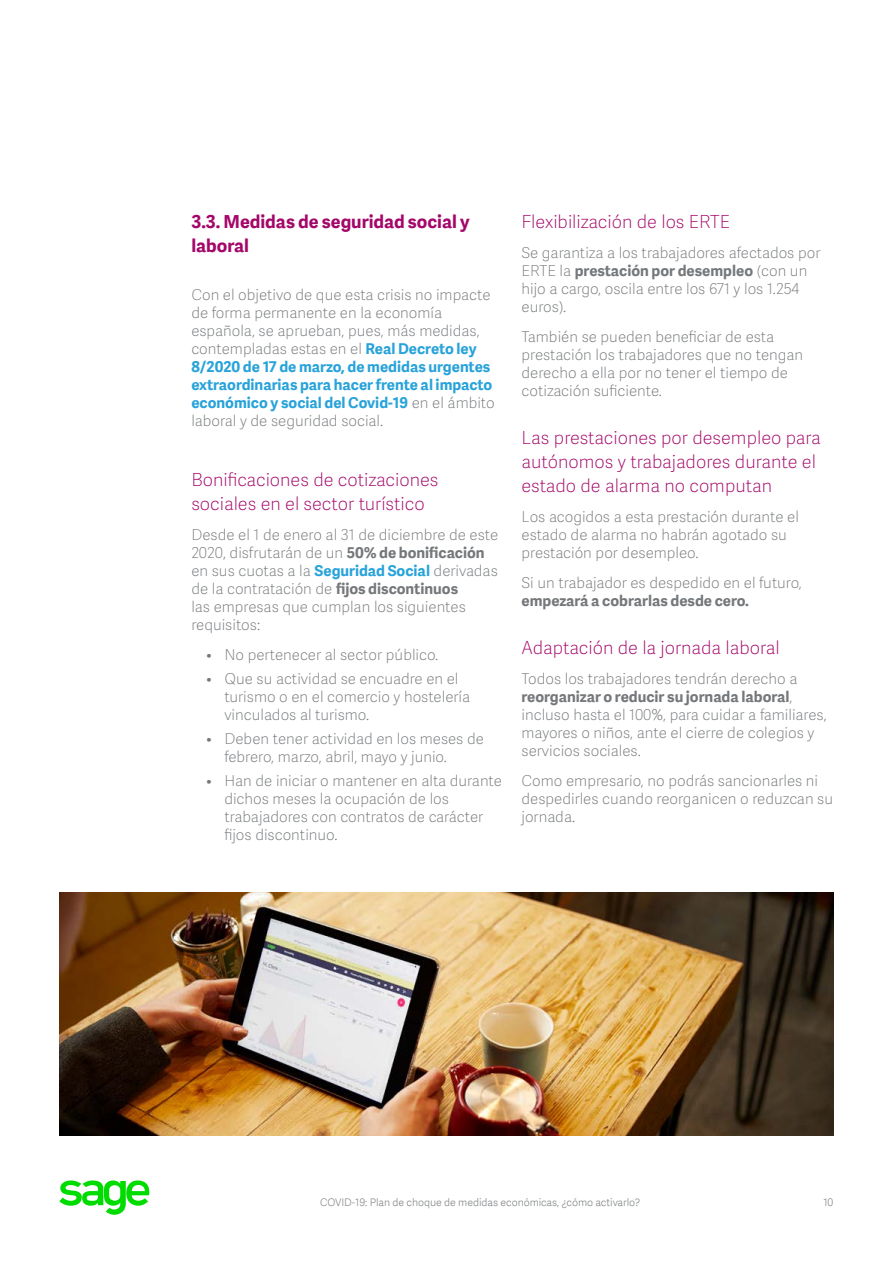
<style>
.page{position:relative;width:893px;height:1263px;background:#fff}
.page>*{position:absolute;margin:0;border:0;box-sizing:border-box;transform-origin:0 0}
.t1{font:18px/24px "Adelle Sans SAGE Th";color:#a40769}
.t2{font:700 18px/24px "Adelle Sans SAGE";color:#a40769}
.t3{font:15px/18px "Adelle Sans SAGE Th";color:#75787b}
.t4{font:700 15px/18px "Adelle Sans SAGE";color:#28a3da}
.t5{font:700 15px "Adelle Sans SAGE";color:#75787b}
.t6{font:10.5px "Adelle Sans SAGE Lt";letter-spacing:-.005em;color:#888b8d}
.s1{font-family:"Adelle Sans SAGE";font-weight:700;color:#28a3da}
.s2{font-family:"Adelle Sans SAGE Th";font-weight:400;color:#75787b}
.s3{font-family:"Adelle Sans SAGE";font-weight:700}
.s4{font-family:"Adelle Sans SAGE Th";font-weight:400}
</style>
<div class="page">
<svg style="left:59px;top:1181px;width:91px;height:34px"></svg>
<img style="left:59px;top:892px;width:774px;height:244px">
<p class="t2" style="left:191px;top:209px;width:280px">3.3. Medidas de seguridad social y laboral</p>
<p class="t3" style="left:191px;top:285px;width:300px">Con el objetivo de que esta crisis no impacte de forma permanente en la economía española, se aprueban, pues, más medidas, contempladas estas en el <span class="s1">Real Decreto ley</span></p>
<p class="t4" style="left:191px;top:357px;width:305px">8/2020 de 17 de marzo, de medidas urgentes extraordinarias para hacer frente al impacto económico y social del Covid-19 <span class="s2">en el ámbito</span></p>
<p class="t3" style="left:191px;top:411px;width:193px">laboral y de seguridad social.</p>
<p class="t1" style="left:191px;top:467px;width:249px">Bonificaciones de cotizaciones sociales en el sector turístico</p>
<p class="t3" style="left:191px;top:525px;width:308px">Desde el 1 de enero al 31 de diciembre de este 2020, disfrutarán de un <span class="s3">50% de bonificación </span>en sus cuotas a la <span class="s1">Seguridad Social</span> derivadas de la contratación de <span class="s3">fijos discontinuos<br></span>las empresas que cumplan los siguientes requisitos:</p>
<p class="t3" style="left:206px;top:645px;width:233px">• No pertenecer al sector público.</p>
<p class="t3" style="left:224px;top:669px;width:247px;text-indent:-18px">• Que su actividad se encuadre en el turismo o en el comercio y hostelería vinculados al turismo.</p>
<p class="t3" style="left:224px;top:729px;width:261px;text-indent:-18px">• Deben tener actividad en los meses de febrero, marzo, abril, mayo y junio.</p>
<p class="t3" style="left:224px;top:771px;width:279px;text-indent:-18px">• Han de iniciar o mantener en alta durante dichos meses la ocupación de los trabajadores con contratos de carácter fijos discontinuo.</p>
<p class="t1" style="left:521px;top:209px;width:210px">Flexibilización de los ERTE</p>
<p class="t3" style="left:521px;top:243px;width:300px">Se garantiza a los trabajadores afectados por</p>
<p class="t5" style="left:521px;top:260px;width:287px"><span class="s4">ERTE la</span> prestación por desempleo <span class="s4">(con un</span></p>
<p class="t3" style="left:521px;top:279px;width:279px">hijo a cargo, oscila entre los 671 y los 1.254 euros).</p>
<p class="t3" style="left:521px;top:327px;width:283px">También se pueden beneficiar de esta prestación los trabajadores que no tengan derecho a ella por no tener el tiempo de cotización suficiente.</p>
<p class="t1" style="left:521px;top:425px;width:301px">Las prestaciones por desempleo para autónomos y trabajadores durante el estado de alarma no computan</p>
<p class="t3" style="left:521px;top:507px;width:279px">Los acogidos a esta prestación durante el estado de alarma no habrán agotado su prestación por desempleo.</p>
<p class="t3" style="left:521px;top:573px;width:282px">Si un trabajador es despedido en el futuro,</p>
<p class="t5" style="left:521px;top:590px;width:229px">empezará a cobrarlas desde cero.</p>
<p class="t1" style="left:521px;top:635px;width:260px">Adaptación de la jornada laboral</p>
<p class="t3" style="left:521px;top:669px;width:277px">Todos los trabajadores tendrán derecho a</p>
<p class="t5" style="left:521px;top:686px;width:272px">reorganizar o reducir su jornada laboral<span class="s4">,</span></p>
<p class="t3" style="left:521px;top:705px;width:307px">incluso hasta el 100%, para cuidar a familiares, mayores o niños, ante el cierre de colegios y servicios sociales.</p>
<p class="t3" style="left:521px;top:771px;width:313px">Como empresario, no podrás sancionarles ni despedirles cuando reorganicen o reduzcan su jornada.</p>
<p class="t6" style="left:320px;top:1195px;width:321px">COVID-19: Plan de choque de medidas económicas, ¿cómo activarlo?</p>
<p class="t6" style="left:823px;top:1195px;width:11px">10</p>
</div>
